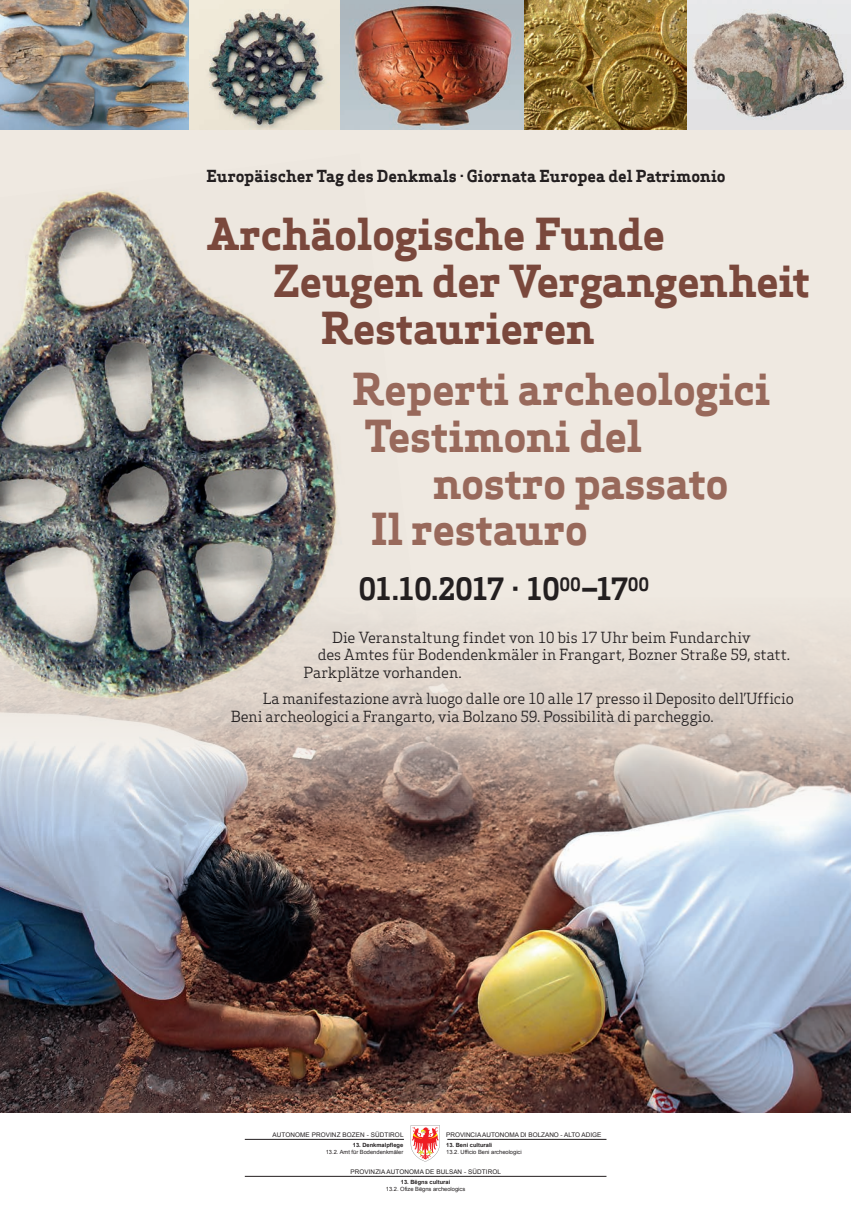
<style>
.page{position:relative;width:851px;height:1205px;background:#fff}
.page>*{position:absolute;margin:0;border:0;box-sizing:border-box;transform-origin:0 0}
.t1{font:700 43.12px/46.9px "Apex Serif";letter-spacing:-.015em;color:#98695b}
.t2{font:700 43.12px "Apex Serif";letter-spacing:-.015em;color:#7a483c}
.t3{font:700 30px "Apex Serif";letter-spacing:-.06em;color:#231f20}
.t4{font:700 16.25px "Apex Serif";color:#231f20}
.t5{font:15px/17.5px "Apex Serif";letter-spacing:-.01em;color:#231f20}
.t6{font:6.38px "Arial";letter-spacing:.01em;color:#231f20}
.t7{font:5.75px "Arial";color:#231f20}
.t8{font:700 5.75px "Arial";color:#231f20}
</style>
<div class="page">
<div style="left:0;top:81px;width:850px;height:915px;background:#efe9e1"></div>
<img style="left:0;top:624px;width:850px;height:489px">
<img style="left:0;top:0;width:850px;height:129px">
<img style="left:340px;top:0;width:184px;height:129px">
<img style="left:0;top:189px;width:428px;height:581px">
<svg style="left:411px;top:1125px;width:28px;height:36px"></svg>
<hr style="left:245px;top:1139px;width:159px;height:1px;background:#231f20">
<hr style="left:447px;top:1139px;width:159px;height:1px;background:#231f20">
<hr style="left:245px;top:1176px;width:361px;height:1px;background:#231f20">
<p class="t4" style="left:206px;top:166px;width:520px">Europäischer Tag des Denkmals · Giornata Europea del Patrimonio</p>
<h1 class="t2" style="left:208px;top:206px;width:459px">Archäologische Funde</h1>
<h1 class="t2" style="left:273px;top:253px;width:539px">Zeugen der Vergangenheit</h1>
<h1 class="t2" style="left:321px;top:300px;width:275px">Restaurieren</h1>
<h1 class="t1" style="left:352px;top:365px;width:419px">Reperti archeologici<br>Testimoni del</h1>
<h1 class="t1" style="left:370px;top:459px;width:360px;text-indent:63px">nostro passato<br>Il restauro</h1>
<h2 class="t3" style="left:358px;top:570px;width:292px">01.10.2017 · 10<sup>00</sup>–17<sup>00</sup></h2>
<p class="t5" style="left:332px;top:628px;width:420px">Die Veranstaltung findet von 10 bis 17 Uhr beim Fundarchiv</p>
<p class="t5" style="left:318px;top:646px;width:474px">des Amtes für Bodendenkmäler in Frangart, Bozner Straße 59, statt.</p>
<p class="t5" style="left:303px;top:663px;width:160px">Parkplätze vorhanden.</p>
<p class="t5" style="left:231px;top:690px;width:564px;text-indent:32px">La manifestazione avrà luogo dalle ore 10 alle 17 presso il Deposito dell’Ufficio<br>Beni archeologici a Frangarto, via Bolzano 59. Possibilità di parcheggio.</p>
<p class="t6" style="left:272px;top:1131px;width:132px">AUTONOME PROVINZ BOZEN - SÜDTIROL</p>
<p class="t6" style="left:350px;top:1167px;width:152px">PROVINZIA AUTONOMA DE BULSAN - SÜDTIROL</p>
<p class="t6" style="left:446px;top:1131px;width:157px">PROVINCIA AUTONOMA DI BOLZANO - ALTO ADIGE</p>
<p class="t8" style="left:446px;top:1141px;width:47px">13. Beni culturali</p>
<p class="t7" style="left:446px;top:1148px;width:77px">13.2. Ufficio Beni archeologici</p>
<p class="t8" style="left:353px;top:1141px;width:52px">13. Denkmalpflege</p>
<p class="t7" style="left:326px;top:1148px;width:79px">13.2. Amt für Bodendenkmäler</p>
<p class="t8" style="left:401px;top:1178px;width:51px">13. Bëgns culturai</p>
<p class="t7" style="left:386px;top:1185px;width:81px">13.2. Ofize Bëgns archeologics</p>
</div>
